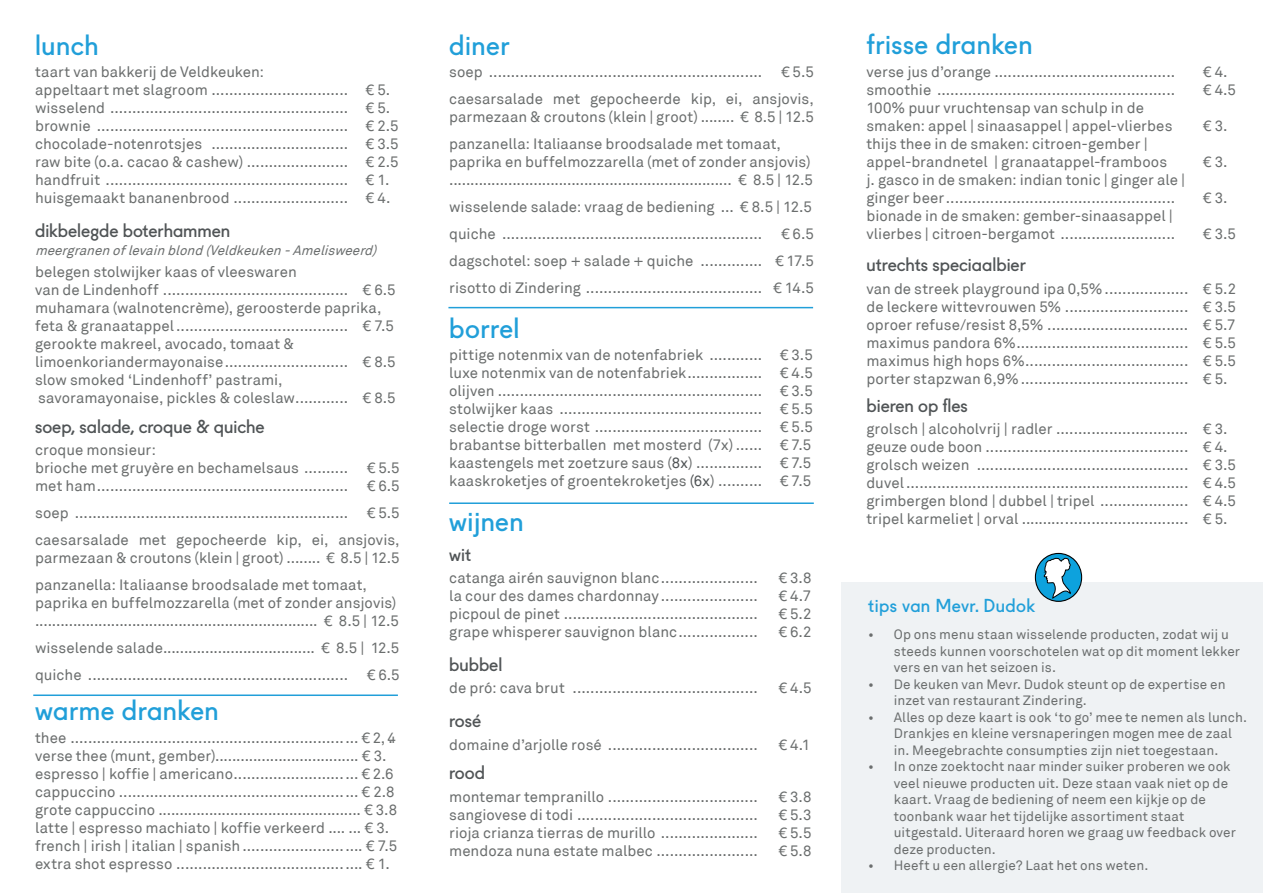
<style>
.page{position:relative;width:1263px;height:893px;background:#fff}
.page>*{position:absolute;margin:0;border:0;box-sizing:border-box;transform-origin:0 0}
.t1{font:27px "Fugue";letter-spacing:.02em;color:#219fd9}
.t2{font:18px "Fugue";color:#505456}
.t3{font:18px "Fugue";letter-spacing:.02em;color:#219fd9}
.t4{font:15px/18px "Akkurat";color:#6b6e6e}
.t5{font:13.5px/16.5px "Akkurat";letter-spacing:.005em;color:#6b6e6e}
.t6{font:italic 13.5px "Akkurat";color:#6b6e6e}
.s1{color:#505456}
</style>
<div class="page">
<hr style="left:449px;top:502px;width:365px;height:2px;background:#219fd9">
<hr style="left:448px;top:307px;width:365px;height:1px;background:#219fd9">
<hr style="left:33px;top:694px;width:365px;height:2px;background:#219fd9">
<div style="left:841px;top:583px;width:422px;height:310px;background:#eff2f4"></div>
<svg style="left:1035px;top:553px;width:47px;height:49px"></svg>
<h1 class="t1" style="left:35px;top:23px;width:65px">lunch</h1>
<p class="t4" style="left:35px;top:63px;width:365px">taart van bakkerij de Veldkeuken:<br>appeltaart met slagroom ............................... € 5. wisselend ...................................................... € 5. brownie ......................................................... € 2.5 chocolade-notenrotsjes ............................... € 3.5 raw bite (o.a. cacao &amp; cashew) ....................... € 2.5 handfruit ....................................................... € 1. huisgemaakt bananenbrood .......................... € 4.</p>
<p class="t2" style="left:35px;top:216px;width:197px">dikbelegde boterhammen</p>
<p class="t6" style="left:35px;top:242px;width:347px">meergranenoflevainblond(Veldkeuken-Amelisweerd)</p>
<p class="t4" style="left:35px;top:263px;width:362px">belegen stolwijker kaas of vleeswaren<br>van de Lindenhoff .......................................... € 6.5 muhamara (walnotencrème), geroosterde paprika, feta &amp; granaatappel....................................... € 7.5 gerookte makreel, avocado, tomaat &amp; limoenkoriandermayonaise............................ € 8.5 slow smoked ‘Lindenhoff’ pastrami, savoramayonaise, pickles &amp; coleslaw............ € 8.5</p>
<p class="t2" style="left:35px;top:412px;width:231px">soep, salade, croque &amp; quiche</p>
<p class="t4" style="left:35px;top:441px;width:366px">croque monsieur:<br>brioche met gruyère en bechamelsaus .......... € 5.5 met ham......................................................... € 6.5</p>
<p class="t4" style="left:35px;top:500px;width:366px;line-height:27px">soep .............................................................. € 5.5 caesarsalade met gepocheerde kip, ei, ansjovis,</p>
<p class="t4" style="left:35px;top:545px;width:366px;line-height:27px">parmezaan &amp; croutons (klein | groot) ........ € 8.5 | 12.5 panzanella: Italiaanse broodsalade met tomaat,</p>
<p class="t4" style="left:35px;top:594px;width:365px">paprika en buffelmozzarella (met of zonder ansjovis) ................................................................... € 8.5 | 12.5</p>
<p class="t4" style="left:35px;top:635px;width:366px;line-height:27px">wisselende salade.................................... € 8.5 | 12.5 quiche ........................................................... € 6.5</p>
<h1 class="t1" style="left:35px;top:689px;width:185px">warme dranken</h1>
<p class="t4" style="left:35px;top:729px;width:364px">thee ................................................................. € 2, .4 verse thee (munt, gember).................................. € 3. espresso | koffie | americano............................ € 2.6 cappuccino ...................................................... € 2.8 grote cappuccino ................................................ € 3.8 latte | espresso machiato | koffie verkeerd .... ... € 3. french | irish | italian | spanish........................... € 7.5 extra shot espresso .......................................... € 1.</p>
<h1 class="t1" style="left:449px;top:23px;width:62px">diner</h1>
<p class="t4" style="left:449px;top:58px;width:366px;line-height:27px">soep .............................................................. € 5.5 caesarsalade met gepocheerde kip, ei, ansjovis,</p>
<p class="t4" style="left:449px;top:103px;width:366px;line-height:27px">parmezaan &amp; croutons (klein | groot) ........ € 8.5 | 12.5 panzanella: Italiaanse broodsalade met tomaat,</p>
<p class="t4" style="left:449px;top:153px;width:365px">paprika en buffelmozzarella (met of zonder ansjovis) ................................................................... € 8.5 | 12.5</p>
<p class="t4" style="left:449px;top:193px;width:366px;line-height:27px">wisselende salade: vraag de bediening ... € 8.5 | 12.5 quiche ........................................................... € 6.5 dagschotel: soep + salade + quiche .............. € 17.5 risotto di Zindering ........................................ € 14.5</p>
<h1 class="t1" style="left:449px;top:307px;width:72px">borrel</h1>
<p class="t4" style="left:449px;top:346px;width:365px;text-align:justify">pittige notenmix van de notenfabriek ............ € 3.5 luxe notenmix van de notenfabriek................. € 4.5 olijven ............................................................ € 3.5 stolwijker kaas .............................................. € 5.5 selectie droge worst ...................................... € 5.5 brabantse bitterballen met mosterd (7x) ...... € 7.5 kaastengels met zoetzure saus (<span class="s1">8x</span>) ............... € 7.5 kaaskroketjes of groentekroketjes <span class="s1">(6x</span>) .......... € 7.5</p>
<h1 class="t1" style="left:449px;top:500px;width:76px">wijnen</h1>
<p class="t2" style="left:449px;top:540px;width:23px">wit</p>
<p class="t4" style="left:449px;top:569px;width:310px">catanga airén sauvignon blanc......................</p>
<p class="t4" style="left:778px;top:569px;width:35px">€ 3.8</p>
<p class="t4" style="left:449px;top:587px;width:310px">la cour des dames chardonnay ......................</p>
<p class="t4" style="left:778px;top:587px;width:34px">€ 4.7</p>
<p class="t4" style="left:449px;top:605px;width:310px">picpoul de pinet ............................................</p>
<p class="t4" style="left:778px;top:605px;width:35px">€ 5.2</p>
<p class="t4" style="left:449px;top:623px;width:310px">grape whisperer sauvignon blanc..................</p>
<p class="t4" style="left:778px;top:623px;width:35px">€ 6.2</p>
<p class="t2" style="left:449px;top:650px;width:55px">bubbel</p>
<p class="t4" style="left:449px;top:679px;width:310px">de pró: cava brut ..........................................</p>
<p class="t4" style="left:778px;top:679px;width:35px">€ 4.5</p>
<p class="t2" style="left:449px;top:707px;width:34px">rosé</p>
<p class="t4" style="left:449px;top:736px;width:310px">domaine d’arjolle rosé ..................................</p>
<p class="t4" style="left:778px;top:736px;width:33px">€ 4.1</p>
<p class="t2" style="left:449px;top:759px;width:37px">rood</p>
<p class="t4" style="left:449px;top:788px;width:310px">montemar tempranillo ..................................</p>
<p class="t4" style="left:778px;top:788px;width:35px">€ 3.8</p>
<p class="t4" style="left:449px;top:806px;width:310px">sangiovese di todi .........................................</p>
<p class="t4" style="left:778px;top:806px;width:35px">€ 5.3</p>
<p class="t4" style="left:449px;top:824px;width:310px">rioja crianza tierras de murillo ......................</p>
<p class="t4" style="left:778px;top:824px;width:35px">€ 5.5</p>
<p class="t4" style="left:449px;top:842px;width:310px">mendoza nuna estate malbec .......................</p>
<p class="t4" style="left:778px;top:842px;width:35px">€ 5.8</p>
<h1 class="t1" style="left:866px;top:23px;width:167px">frisse dranken</h1>
<p class="t4" style="left:866px;top:63px;width:310px">verse jus d’orange .........................................</p>
<p class="t4" style="left:1203px;top:63px;width:26px">€ 4.</p>
<p class="t4" style="left:866px;top:81px;width:310px">smoothie ......................................................</p>
<p class="t4" style="left:1203px;top:81px;width:35px">€ 4.5</p>
<p class="t4" style="left:866px;top:99px;width:308px">100% puur vruchtensap van schulp in de smaken: appel | sinaasappel | appel-vlierbes</p>
<p class="t4" style="left:1203px;top:117px;width:26px">€ 3.</p>
<p class="t4" style="left:866px;top:135px;width:302px">thijs thee in de smaken: citroen-gember | appel-brandnetel | granaatappel-framboos</p>
<p class="t4" style="left:866px;top:171px;width:320px">j. gasco in de smaken: indian tonic | ginger ale | ginger beer....................................................</p>
<p class="t4" style="left:866px;top:207px;width:310px">bionade in de smaken: gember-sinaasappel | vlierbes | citroen-bergamot ..........................</p>
<p class="t4" style="left:1203px;top:153px;width:26px">€ 3.</p>
<p class="t4" style="left:1203px;top:189px;width:26px">€ 3.</p>
<p class="t4" style="left:1203px;top:225px;width:35px">€ 3.5</p>
<p class="t2" style="left:866px;top:251px;width:161px">utrechts speciaalbier</p>
<p class="t4" style="left:866px;top:280px;width:371px;text-align:justify">van de streek playground ipa 0,5%................... € 5.2 de leckere wittevrouwen 5% ............................ € 3.5 oproer refuse/resist 8,5% ................................ € 5.7 maximus pandora 6%....................................... € 5.5 maximus high hops 6%..................................... € 5.5 porter stapzwan 6,9%...................................... € 5.</p>
<p class="t2" style="left:866px;top:391px;width:103px">bieren op fles</p>
<p class="t4" style="left:866px;top:420px;width:371px">grolsch | alcoholvrij | radler .............................. € 3. geuze oude boon .............................................. € 4. grolsch weizen ................................................ € 3.5 duvel................................................................ € 4.5 grimbergen blond | dubbel | tripel .................... € 4.5 tripel karmeliet | orval ...................................... € 5.</p>
<p class="t3" style="left:868px;top:591px;width:168px">tips van Mevr. Dudok</p>
<p class="t5" style="left:894px;top:626px;width:348px;text-indent:-26px">• Op ons menu staan wisselende producten, zodat wij u steeds kunnen voorschotelen wat op dit moment lekker vers en van het seizoen is.</p>
<p class="t5" style="left:894px;top:676px;width:333px;text-indent:-26px">• De keuken van Mevr. Dudok steunt op de expertise en inzet van restaurant Zindering.</p>
<p class="t5" style="left:894px;top:709px;width:355px;text-indent:-26px">• Alles op deze kaart is ook ‘to go’ mee te nemen als lunch.<br>Drankjes en kleine versnaperingen mogen mee de zaal in. Meegebrachte consumpties zijn niet toegestaan.</p>
<p class="t5" style="left:894px;top:758px;width:344px;text-indent:-26px">• In onze zoektocht naar minder suiker proberen we ook veel nieuwe producten uit. Deze staan vaak niet op de kaart. Vraag de bediening of neem een kijkje op de toonbank waar het tijdelijke assortiment staat uitgestald. Uiteraard horen we graag uw feedback over deze producten.</p>
<p class="t5" style="left:868px;top:857px;width:281px">• Heeft u een allergie? Laat het ons weten.</p>
</div>
